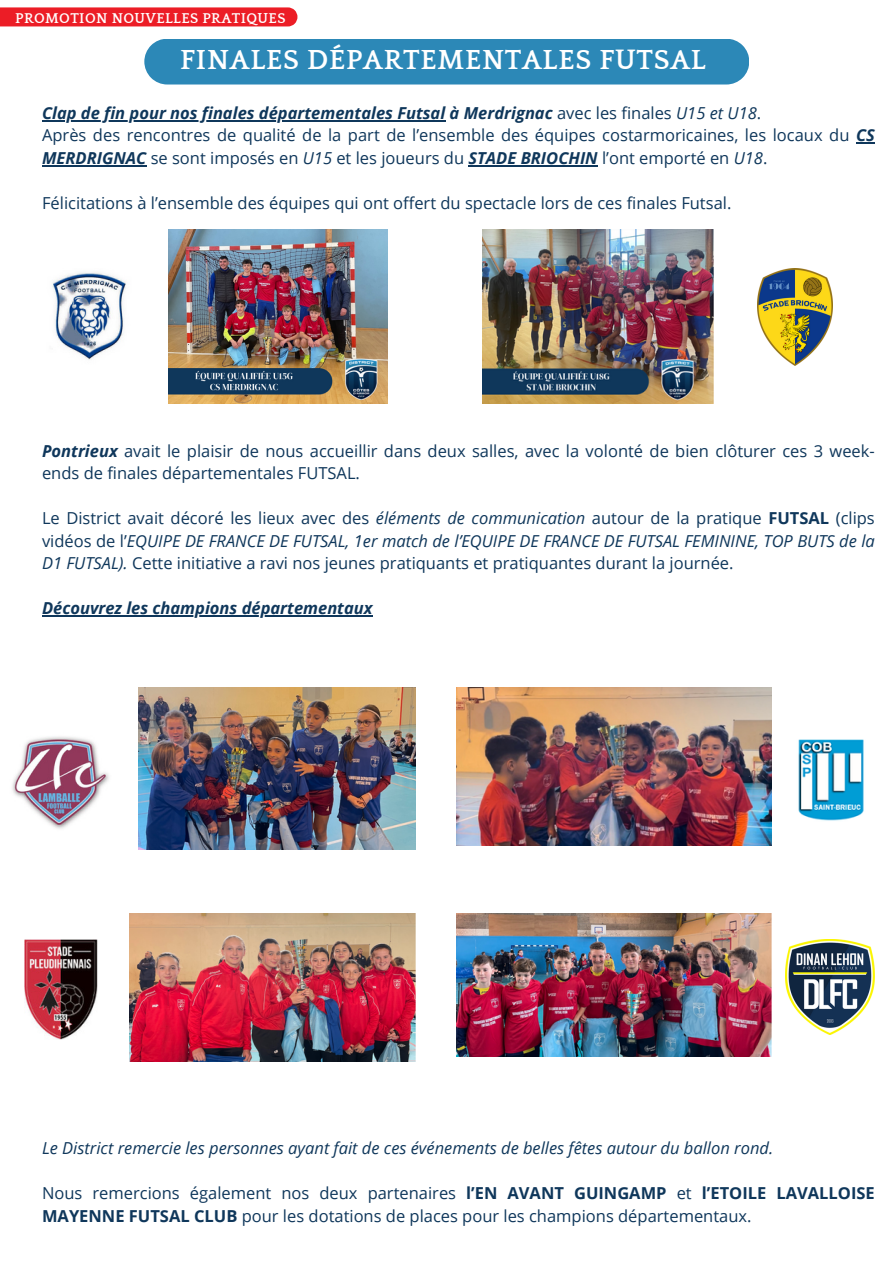
<style>
.page{position:relative;width:894px;height:1264px;background:#fff}
.page>*{position:absolute;margin:0;border:0;box-sizing:border-box;transform-origin:0 0}
.t1{font:700 28.35px "Quattrocento";letter-spacing:.025em;color:#fff}
.t2{font:16.5px/22.5px "Open Sans";color:#0f375b}
.t3{font:italic 16.5px "Open Sans";color:#0f375b}
.t4{font:italic 700 16.5px "Open Sans";color:#0f375b}
.t5{font:700 14.55px "Quattrocento";letter-spacing:.025em;color:#fff}
.s1{font-weight:700;font-style:italic}
.s2{font-style:italic}
.s3{font-weight:700}
</style>
<div class="page">
<div style="left:144px;top:39px;width:605px;height:45px;background:#2c88b7"></div>
<hr style="left:42px;top:120px;width:403px;height:1px;background:#0f375b">
<svg style="left:856px;top:142px;width:18px;height:2px"></svg>
<hr style="left:42px;top:165px;width:104px;height:1px;background:#0f375b">
<hr style="left:468px;top:165px;width:129px;height:1px;background:#0f375b">
<hr style="left:42px;top:615px;width:330px;height:1px;background:#0f375b">
<img style="left:169px;top:230px;width:218px;height:173px">
<img style="left:483px;top:230px;width:230px;height:173px">
<img style="left:138px;top:687px;width:277px;height:162px">
<img style="left:456px;top:687px;width:315px;height:159px">
<img style="left:129px;top:913px;width:286px;height:148px">
<img style="left:456px;top:913px;width:315px;height:143px">
<img style="left:12px;top:736px;width:97px;height:93px">
<img style="left:785px;top:940px;width:89px;height:94px">
<img style="left:798px;top:739px;width:66px;height:82px">
<img style="left:25px;top:940px;width:73px;height:99px">
<img style="left:52px;top:272px;width:75px;height:88px">
<img style="left:757px;top:268px;width:75px;height:97px">
<div style="left:0;top:7px;width:297px;height:19px;background:#ec1d26"></div>
<p class="t5" style="left:15px;top:10px;width:272px">PROMOTION NOUVELLES PRATIQUES</p>
<p class="t1" style="left:180px;top:45px;width:527px">FINALES DÉPARTEMENTALES FUTSAL</p>
<p class="t2" style="left:42px;top:101px;width:834px"><span class="s1">Clap de fin pour nos finales départementales Futsal à Merdrignac</span> avec les finales <span class="s2">U15 et U18</span>.<br>Après des rencontres de qualité de la part de l’ensemble des équipes costarmoricaines, les locaux du <span class="s1">CS<br>MERDRIGNAC</span> se sont imposés en <span class="s2">U15</span> et les joueurs du <span class="s1">STADE BRIOCHIN</span> l’ont emporté en <span class="s2">U18</span>.</p>
<h1 class="t2" style="left:42px;top:191px;width:690px">Félicitations à l’ensemble des équipes qui ont offert du spectacle lors de ces finales Futsal.</h1>
<h3 class="t2" style="left:42px;top:439px;width:834px"><span class="s1">Pontrieux</span> avait le plaisir de nous accueillir dans deux salles, avec la volonté de bien clôturer ces 3 week&shy;ends de finales départementales FUTSAL.</h3>
<h3 class="t2" style="left:42px;top:506px;width:834px;text-align:justify">Le District avait décoré les lieux avec des <span class="s2">éléments de communication</span> autour de la pratique <span class="s3">FUTSAL</span> (clips vidéos de l’<span class="s2">EQUIPE DE FRANCE DE FUTSAL, 1er match de l’EQUIPE DE FRANCE DE FUTSAL FEMININE, TOP BUTS de la D1 FUTSAL).</span> Cette initiative a ravi nos jeunes pratiquants et pratiquantes durant la journée.</h3>
<h3 class="t4" style="left:42px;top:596px;width:332px">Découvrez les champions départementaux</h3>
<h3 class="t3" style="left:42px;top:1136px;width:732px">Le District remercie les personnes ayant fait de ces événements de belles fêtes autour du ballon rond.</h3>
<h2 class="t2" style="left:42px;top:1181px;width:834px">Nous remercions également nos deux partenaires <span class="s3">l’EN AVANT GUINGAMP</span> et <span class="s3">l’ETOILE LAVALLOISE<br>MAYENNE FUTSAL CLUB</span> pour les dotations de places pour les champions départementaux.</h2>
</div>
